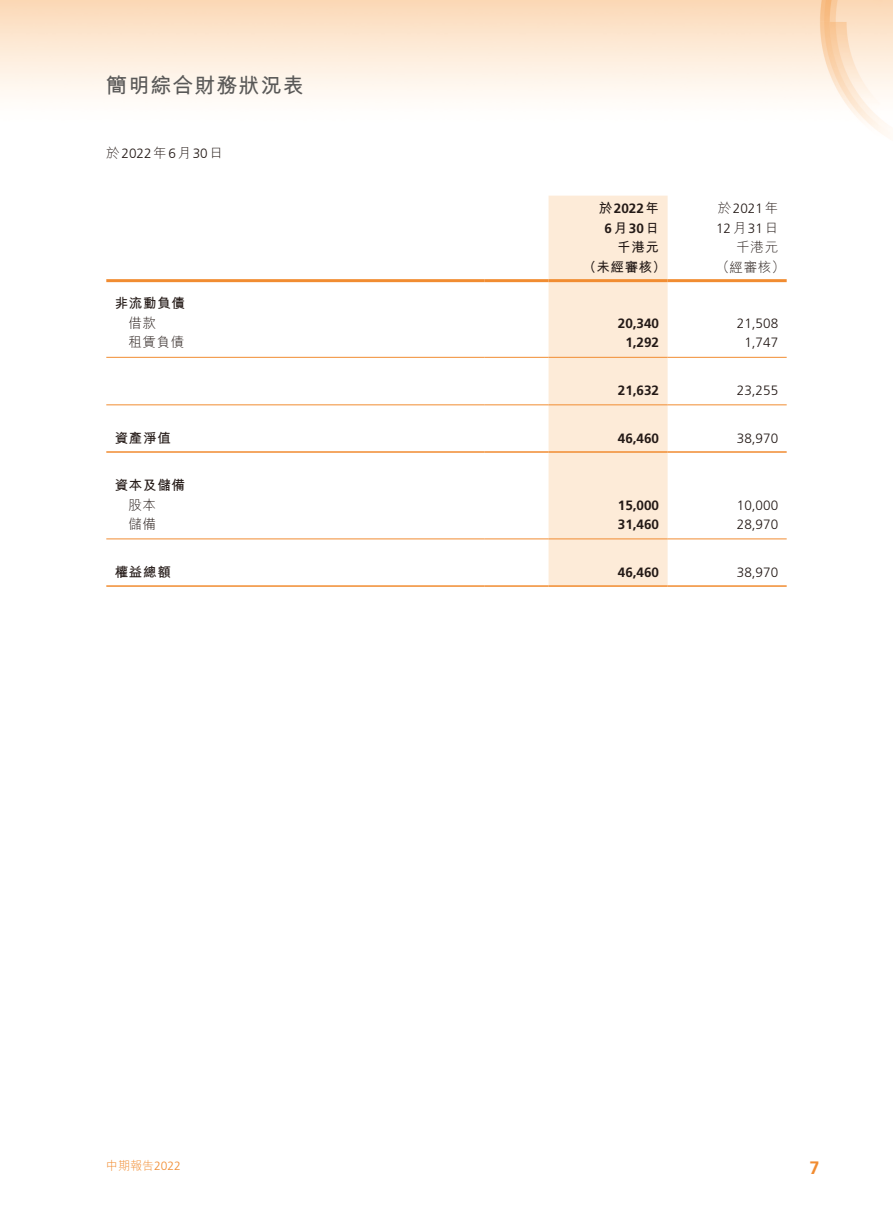
<style>
.page{position:relative;width:893px;height:1212px;background:#fff}
.page>*{position:absolute;margin:0;border:0;box-sizing:border-box;transform-origin:0 0}
.t1{font:700 21px "M Hei HK";letter-spacing:.05em;color:#595857}
.t2{font:700 18px "Frutiger LT Std";color:#f18c31}
.t3{font:300 13.5px/19.5px "Frutiger LT Std";color:#231916}
.t4{font:700 13.5px/19.5px "Frutiger LT Std";color:#231916;text-align:center}
.t5{font:700 13.5px "M Hei HK";letter-spacing:.05em;color:#231916}
.t6{font:300 13.5px "M Hei HK";letter-spacing:.05em;color:#231916}
.t7{font:300 13.5px "Frutiger LT";color:#231916}
.t8{font:300 12px "M Hei HK";color:#f18c31}
.s1{font-family:"M Hei HK"}
.s2{font-family:"Frutiger LT Std"}
</style>
<div class="page">
<img style="left:0;top:0;width:893px;height:585px">
<div style="left:549px;top:196px;width:119px;height:389px;background:#fdebd8"></div>
<hr style="left:106px;top:279px;width:379px;height:3px;background:#f18c31">
<hr style="left:485px;top:279px;width:64px;height:3px;background:#f18c31">
<hr style="left:549px;top:279px;width:119px;height:3px;background:#f18c31">
<hr style="left:668px;top:279px;width:119px;height:3px;background:#f18c31">
<hr style="left:106px;top:357px;width:379px;height:1px;background:#f18c31">
<hr style="left:485px;top:357px;width:64px;height:1px;background:#f18c31">
<hr style="left:549px;top:357px;width:119px;height:1px;background:#f18c31">
<hr style="left:668px;top:357px;width:119px;height:1px;background:#f18c31">
<hr style="left:106px;top:404px;width:379px;height:1px;background:#f18c31">
<hr style="left:485px;top:404px;width:64px;height:1px;background:#f18c31">
<hr style="left:549px;top:404px;width:119px;height:1px;background:#f18c31">
<hr style="left:668px;top:404px;width:119px;height:1px;background:#f18c31">
<hr style="left:106px;top:451px;width:379px;height:2px;background:#f18c31">
<hr style="left:485px;top:451px;width:64px;height:2px;background:#f18c31">
<hr style="left:549px;top:451px;width:119px;height:2px;background:#f18c31">
<hr style="left:668px;top:451px;width:119px;height:2px;background:#f18c31">
<hr style="left:106px;top:538px;width:379px;height:1px;background:#f18c31">
<hr style="left:485px;top:538px;width:64px;height:1px;background:#f18c31">
<hr style="left:549px;top:538px;width:119px;height:1px;background:#f18c31">
<hr style="left:668px;top:538px;width:119px;height:1px;background:#f18c31">
<hr style="left:106px;top:585px;width:379px;height:2px;background:#f18c31">
<hr style="left:485px;top:585px;width:64px;height:2px;background:#f18c31">
<hr style="left:549px;top:585px;width:119px;height:2px;background:#f18c31">
<hr style="left:668px;top:585px;width:119px;height:2px;background:#f18c31">
<h1 class="t1" style="left:106px;top:70px;width:199px">簡明綜合財務狀況表</h1>
<p class="t7" style="left:106px;top:145px;width:118px"><span class="s1">於</span>2022<span class="s1">年</span>6<span class="s1">月</span>30<span class="s1">日</span></p>
<p class="t4" style="left:599px;top:199px;width:62px"><span class="s1">於</span>2022<span class="s1">年<br></span>6<span class="s1">月</span>30<span class="s1">日</span></p>
<p class="t3" style="left:716px;top:199px;width:64px"><span class="s1">於</span>2021<span class="s1">年<br></span>12<span class="s1">月</span>31<span class="s1">日</span></p>
<p class="t5" style="left:617px;top:238px;width:43px">千港元</p>
<p class="t6" style="left:736px;top:241px;width:43px">千港元</p>
<p class="t5" style="left:583px;top:257px;width:85px">（未經審核）</p>
<p class="t6" style="left:716px;top:260px;width:70px">（經審核）</p>
<p class="t5" style="left:115px;top:294px;width:72px">非流動負債</p>
<p class="t6" style="left:128px;top:316px;width:29px">借款</p>
<p class="t4" style="left:618px;top:314px;width:43px">20,340</p>
<p class="t3" style="left:737px;top:314px;width:43px">21,508</p>
<p class="t6" style="left:128px;top:336px;width:58px">租賃負債</p>
<p class="t4" style="left:625px;top:333px;width:35px">1,292</p>
<p class="t3" style="left:744px;top:333px;width:35px">1,747</p>
<p class="t4" style="left:618px;top:381px;width:43px">21,632</p>
<p class="t3" style="left:737px;top:381px;width:43px">23,255</p>
<p class="t5" style="left:115px;top:428px;width:58px">資產淨值</p>
<p class="t4" style="left:618px;top:428px;width:43px">46,460</p>
<p class="t3" style="left:737px;top:428px;width:43px">38,970</p>
<p class="t5" style="left:115px;top:475px;width:72px">資本及儲備</p>
<p class="t6" style="left:128px;top:498px;width:29px">股本</p>
<p class="t4" style="left:618px;top:495px;width:43px">15,000</p>
<p class="t3" style="left:737px;top:495px;width:43px">10,000</p>
<p class="t6" style="left:128px;top:517px;width:29px">儲備</p>
<p class="t4" style="left:618px;top:515px;width:43px">31,460</p>
<p class="t3" style="left:737px;top:515px;width:43px">28,970</p>
<p class="t5" style="left:115px;top:562px;width:58px">權益總額</p>
<p class="t4" style="left:618px;top:562px;width:43px">46,460</p>
<p class="t3" style="left:737px;top:562px;width:43px">38,970</p>
<p class="t8" style="left:106px;top:1159px;width:76px">中期報告<span class="s2">2022</span></p>
<h2 class="t2" style="left:810px;top:1157px;width:12px">7</h2>
</div>
